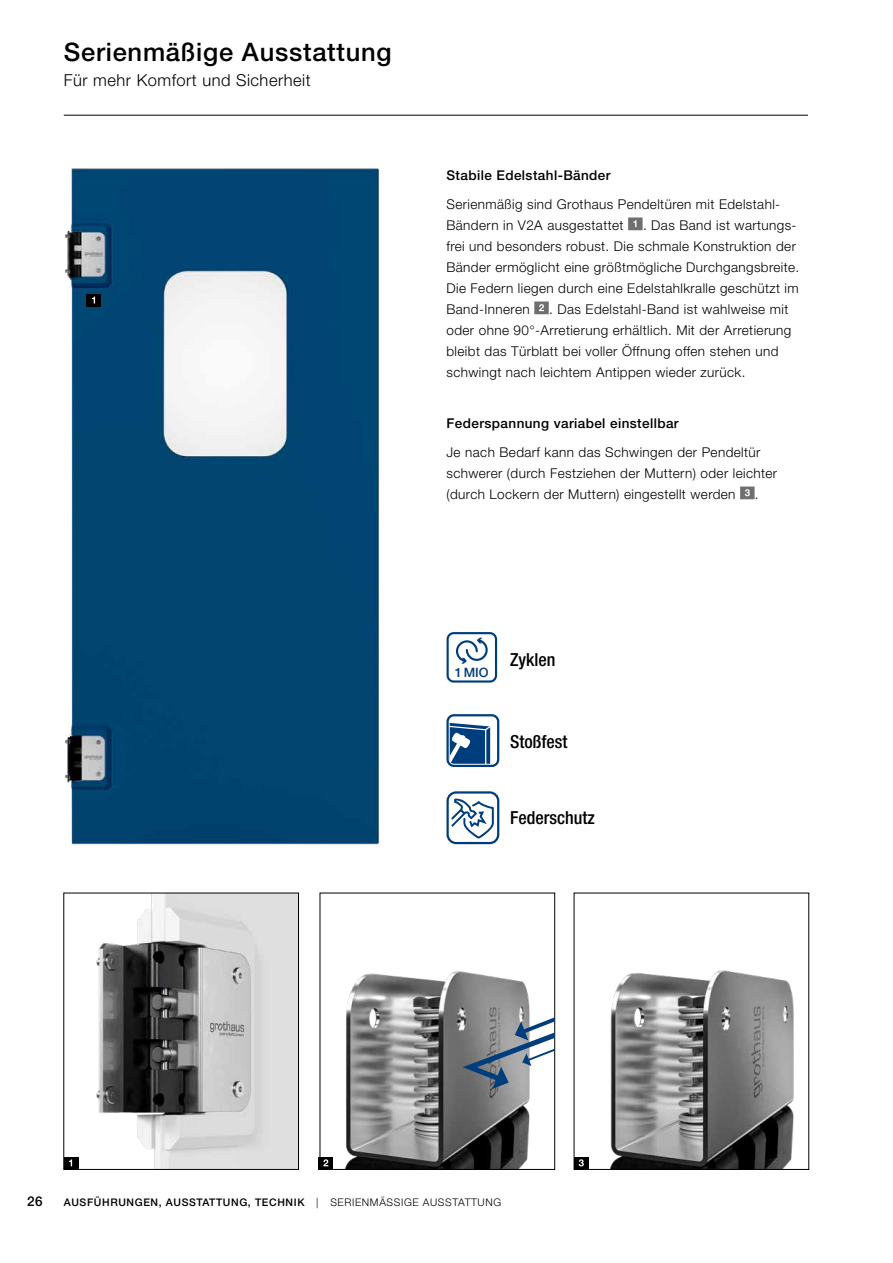
<style>
.page{position:relative;width:893px;height:1263px;background:#fff}
.page>*{position:absolute;margin:0;border:0;box-sizing:border-box;transform-origin:0 0}
.t1{font:500 25.5px "Hoermann Helvetica Neue";letter-spacing:.03em;color:#000}
.t2{font:500 condensed 18px "Hoermann Helvetica Neue";color:#000}
.t3{font:300 16.5px "Hoermann Helvetica Neue";letter-spacing:.03em;color:#000}
.t4{font:300 13.5px/21px "Hoermann Helvetica Neue";letter-spacing:.03em;color:#000}
.t5{font:500 13.5px "Hoermann Helvetica Neue";letter-spacing:.03em;color:#000}
.t6{font:500 12.9px "Hoermann Helvetica Neue";color:#003d7c}
.t7{font:500 10.5px "Hoermann Helvetica Neue";letter-spacing:.06em;color:#000}
.s1{font-weight:300}
</style>
<div class="page">
<img style="left:64px;top:168px;width:315px;height:677px">
<img style="left:78px;top:895px;width:219px;height:272px">
<img style="left:345px;top:971px;width:185px;height:196px">
<div style="left:320px;top:893px;width:235px;height:276px;border:1px solid #000"></div>
<div style="left:64px;top:1157px;width:14px;height:12px;background:#000"></div>
<svg style="left:69px;top:1159px;width:3px;height:7px"></svg>
<div style="left:319px;top:1157px;width:14px;height:12px;background:#000"></div>
<svg style="left:323px;top:1159px;width:5px;height:7px"></svg>
<img style="left:588px;top:970px;width:206px;height:197px">
<div style="left:574px;top:1157px;width:14px;height:12px;background:#000"></div>
<svg style="left:579px;top:1159px;width:5px;height:7px"></svg>
<div style="left:87px;top:294px;width:14px;height:13px;background:#000"></div>
<svg style="left:92px;top:297px;width:3px;height:6px"></svg>
<svg style="left:456px;top:1006px;width:99px;height:83px"></svg>
<svg style="left:628px;top:217px;width:15px;height:13px"></svg>
<svg style="left:534px;top:301px;width:15px;height:13px"></svg>
<svg style="left:740px;top:486px;width:15px;height:13px"></svg>
<hr style="left:64px;top:115px;width:744px;height:1px;background:#000">
<svg style="left:448px;top:715px;width:50px;height:51px"></svg>
<div style="left:446px;top:714px;width:53px;height:53px;border:2px solid #003d7c;border-radius:6px"></div>
<svg style="left:450px;top:723px;width:40px;height:41px"></svg>
<div style="left:447px;top:632px;width:50px;height:51px;border:2px solid #003d7c;border-radius:6px"></div>
<svg style="left:456px;top:637px;width:32px;height:27px"></svg>
<div style="left:446px;top:791px;width:53px;height:53px;border:2px solid #003d7c;border-radius:9px"></div>
<svg style="left:451px;top:799px;width:43px;height:40px"></svg>
<h1 class="t1" style="left:64px;top:34px;width:329px">Serienmäßige Ausstattung</h1>
<p class="t3" style="left:64px;top:69px;width:248px">Für mehr Komfort und Sicherheit</p>
<p class="t5" style="left:446px;top:165px;width:166px">Stabile Edelstahl-Bänder</p>
<p class="t4" style="left:446px;top:193px;width:335px">Serienmäßig sind Grothaus Pendeltüren mit Edelstahl-<br>Bändern in V2A ausgestattet</p>
<p class="t4" style="left:446px;top:214px;width:354px;text-indent:196px">. Das Band ist wartungs&shy;frei und besonders robust. Die schmale Konstruktion der Bänder ermöglicht eine größtmögliche Durchgangsbreite.<br>Die Federn liegen durch eine Edelstahlkralle geschützt im Band-Inneren</p>
<p class="t4" style="left:446px;top:298px;width:346px;text-indent:103px">. Das Edelstahl-Band ist wahlweise mit oder ohne 90°-Arretierung erhältlich. Mit der Arretierung bleibt das Türblatt bei voller Öffnung offen stehen und schwingt nach leichtem Antippen wieder zurück.</p>
<p class="t5" style="left:446px;top:413px;width:234px">Federspannung variabel einstellbar</p>
<p class="t4" style="left:446px;top:441px;width:332px">Je nach Bedarf kann das Schwingen der Pendeltür schwerer (durch Festziehen der Muttern) oder leichter (durch Lockern der Muttern) eingestellt werden</p>
<p class="t4" style="left:755px;top:483px;width:5px">.</p>
<p class="t6" style="left:455px;top:663px;width:35px">1 MIO</p>
<h2 class="t2" style="left:510px;top:647px;width:47px">Zyklen</h2>
<h2 class="t2" style="left:510px;top:729px;width:59px">Stoßfest</h2>
<h2 class="t2" style="left:510px;top:805px;width:86px">Federschutz</h2>
<p class="t5" style="left:27px;top:1192px;width:17px">26</p>
<p class="t7" style="left:64px;top:1195px;width:439px">AUSFÜHRUNGEN, AUSSTATTUNG, TECHNIK <span class="s1">| SERIENMÄSSIGE AUSSTATTUNG</span></p>
</div>
